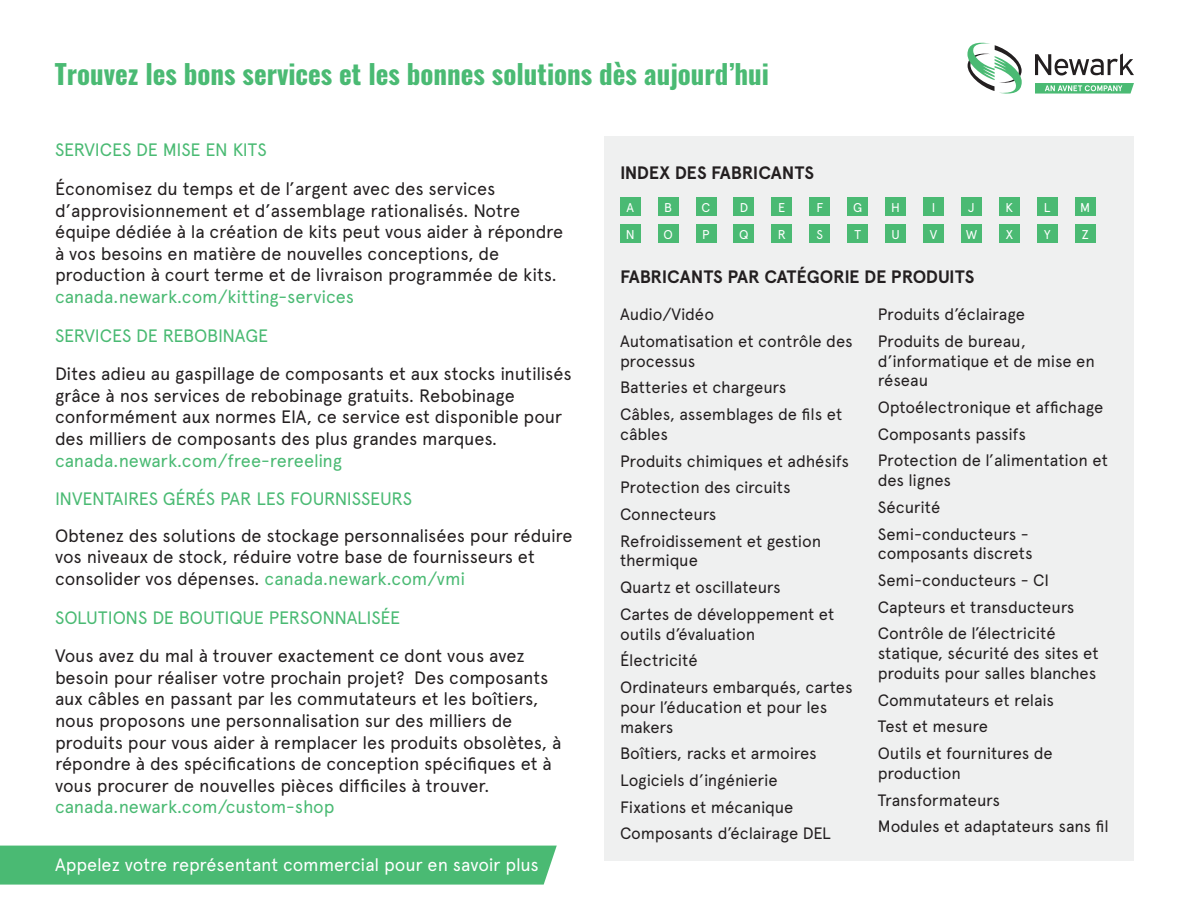
<style>
.page{position:relative;width:1188px;height:918px;background:#fff}
.page>*{position:absolute;margin:0;border:0;box-sizing:border-box;transform-origin:0 0}
.t1{font:27px "Oswald";color:#4aba73}
.t2{font:18px/21.6px "Apercu Avnet";letter-spacing:-.01em;color:#231f20}
.t3{font:18px/38.5px "Apercu Avnet";letter-spacing:-.015em;color:#4aba73}
.t4{font:18px "Apercu Avnet";letter-spacing:-.005em;color:#fff}
.t5{font:700 18px "Apercu Avnet";letter-spacing:-.01em;color:#231f20}
.t6{font:16.5px/26.7px "Apercu Avnet";letter-spacing:-.01em;color:#231f20}
.t7{font:12.75px "Apercu Avnet";color:#fff}
.s1{color:#4aba73}
</style>
<div class="page">
<div style="left:0;top:846px;width:557px;height:39px;background:#4aba73"></div>
<div style="left:605px;top:137px;width:529px;height:724px;background:#eff0f0"></div>
<div style="left:620px;top:198px;width:20px;height:18px;background:#4aba73"></div>
<div style="left:658px;top:198px;width:20px;height:18px;background:#4aba73"></div>
<div style="left:696px;top:198px;width:20px;height:18px;background:#4aba73"></div>
<div style="left:734px;top:198px;width:20px;height:18px;background:#4aba73"></div>
<div style="left:772px;top:198px;width:20px;height:18px;background:#4aba73"></div>
<div style="left:810px;top:198px;width:20px;height:18px;background:#4aba73"></div>
<div style="left:848px;top:198px;width:20px;height:18px;background:#4aba73"></div>
<div style="left:886px;top:198px;width:20px;height:18px;background:#4aba73"></div>
<div style="left:923px;top:198px;width:21px;height:18px;background:#4aba73"></div>
<div style="left:961px;top:198px;width:21px;height:18px;background:#4aba73"></div>
<div style="left:999px;top:198px;width:21px;height:18px;background:#4aba73"></div>
<div style="left:1037px;top:198px;width:20px;height:18px;background:#4aba73"></div>
<div style="left:1075px;top:198px;width:20px;height:18px;background:#4aba73"></div>
<div style="left:620px;top:225px;width:20px;height:18px;background:#4aba73"></div>
<div style="left:658px;top:225px;width:20px;height:18px;background:#4aba73"></div>
<div style="left:696px;top:225px;width:20px;height:18px;background:#4aba73"></div>
<div style="left:734px;top:225px;width:20px;height:18px;background:#4aba73"></div>
<div style="left:772px;top:225px;width:20px;height:18px;background:#4aba73"></div>
<div style="left:810px;top:225px;width:20px;height:18px;background:#4aba73"></div>
<div style="left:848px;top:225px;width:20px;height:18px;background:#4aba73"></div>
<div style="left:886px;top:225px;width:20px;height:18px;background:#4aba73"></div>
<div style="left:923px;top:225px;width:21px;height:18px;background:#4aba73"></div>
<div style="left:961px;top:225px;width:21px;height:18px;background:#4aba73"></div>
<div style="left:999px;top:225px;width:21px;height:18px;background:#4aba73"></div>
<div style="left:1037px;top:225px;width:20px;height:18px;background:#4aba73"></div>
<div style="left:1075px;top:225px;width:20px;height:18px;background:#4aba73"></div>
<svg style="left:1035px;top:53px;width:99px;height:22px"></svg>
<svg style="left:967px;top:43px;width:55px;height:51px"></svg>
<svg style="left:1035px;top:83px;width:99px;height:11px"></svg>
<h1 class="t1" style="left:55px;top:50px;width:716px">Trouvez les bons services et les bonnes solutions dès aujourd’hui</h1>
<p class="t3" style="left:55px;top:129px;width:213px">SERVICES DE MISE EN KITS</p>
<p class="t2" style="left:55px;top:176px;width:510px">Économisez du temps et de l’argent avec des services d’approvisionnement et d’assemblage rationalisés. Notre équipe dédiée à la création de kits peut vous aider à répondre à vos besoins en matière de nouvelles conceptions, de production à court terme et de livraison programmée de kits.</p>
<p class="t3" style="left:55px;top:276px;width:301px">canada.newark.com/kitting-services<br>SERVICES DE REBOBINAGE</p>
<p class="t2" style="left:55px;top:362px;width:518px">Dites adieu au gaspillage de composants et aux stocks inutilisés grâce à nos services de rebobinage gratuits. Rebobinage conformément aux normes EIA, ce service est disponible pour des milliers de composants des plus grandes marques.</p>
<p class="t3" style="left:55px;top:440px;width:359px">canada.newark.com/free-rereeling<br>INVENTAIRES GÉRÉS PAR LES FOURNISSEURS</p>
<p class="t2" style="left:55px;top:523px;width:519px">Obtenez des solutions de stockage personnalisées pour réduire vos niveaux de stock, réduire votre base de fournisseurs et consolider vos dépenses. <span class="s1">canada.newark.com/vmi</span></p>
<p class="t3" style="left:55px;top:597px;width:347px">SOLUTIONS DE BOUTIQUE PERSONNALISÉE</p>
<p class="t2" style="left:55px;top:644px;width:508px">Vous avez du mal à trouver exactement ce dont vous avez besoin pour réaliser votre prochain projet? Des composants aux câbles en passant par les commutateurs et les boîtiers, nous proposons une personnalisation sur des milliers de produits pour vous aider à remplacer les produits obsolètes, à répondre à des spécifications de conception spécifiques et à vous procurer de nouvelles pièces difficiles à trouver.</p>
<p class="t3" style="left:55px;top:786px;width:281px">canada.newark.com/custom-shop</p>
<p class="t4" style="left:55px;top:852px;width:485px">Appelez votre représentant commercial pour en savoir plus</p>
<p class="t5" style="left:620px;top:159px;width:195px">INDEX DES FABRICANTS</p>
<p class="t7" style="left:626px;top:198px;width:9px">A</p>
<p class="t7" style="left:664px;top:198px;width:9px">B</p>
<p class="t7" style="left:702px;top:198px;width:10px">C</p>
<p class="t7" style="left:740px;top:198px;width:10px">D</p>
<p class="t7" style="left:778px;top:198px;width:9px">E</p>
<p class="t7" style="left:816px;top:198px;width:8px">F</p>
<p class="t7" style="left:853px;top:198px;width:11px">G</p>
<p class="t7" style="left:891px;top:198px;width:10px">H</p>
<p class="t7" style="left:932px;top:198px;width:5px">I</p>
<p class="t7" style="left:968px;top:198px;width:8px">J</p>
<p class="t7" style="left:1006px;top:198px;width:9px">K</p>
<p class="t7" style="left:1044px;top:198px;width:8px">L</p>
<p class="t7" style="left:1080px;top:198px;width:11px">M</p>
<p class="t7" style="left:626px;top:225px;width:10px">N</p>
<p class="t7" style="left:663px;top:225px;width:11px">O</p>
<p class="t7" style="left:702px;top:225px;width:9px">P</p>
<p class="t7" style="left:739px;top:225px;width:11px">Q</p>
<p class="t7" style="left:778px;top:225px;width:10px">R</p>
<p class="t7" style="left:816px;top:225px;width:8px">S</p>
<p class="t7" style="left:854px;top:225px;width:8px">T</p>
<p class="t7" style="left:891px;top:225px;width:10px">U</p>
<p class="t7" style="left:930px;top:225px;width:9px">V</p>
<p class="t7" style="left:966px;top:225px;width:13px">W</p>
<p class="t7" style="left:1006px;top:225px;width:9px">X</p>
<p class="t7" style="left:1044px;top:225px;width:8px">Y</p>
<p class="t7" style="left:1082px;top:225px;width:9px">Z</p>
<p class="t5" style="left:620px;top:263px;width:356px">FABRICANTS PAR CATÉGORIE DE PRODUITS</p>
<p class="t6" style="left:620px;top:300px;width:234px">Audio/Vidéo<br>Automatisation et contrôle des</p>
<p class="t6" style="left:620px;top:346px;width:224px">processus<br>Batteries et chargeurs<br>Câbles, assemblages de fils et</p>
<p class="t6" style="left:620px;top:419px;width:231px">câbles<br>Produits chimiques et adhésifs<br>Protection des circuits<br>Connecteurs<br>Refroidissement et gestion</p>
<p class="t6" style="left:620px;top:546px;width:216px">thermique<br>Quartz et oscillateurs<br>Cartes de développement et</p>
<p class="t6" style="left:620px;top:619px;width:234px">outils d’évaluation<br>Électricité<br>Ordinateurs embarqués, cartes</p>
<p class="t6" style="left:620px;top:696px;width:209px;line-height:19.8px">pour l’éducation et pour les makers</p>
<p class="t6" style="left:620px;top:739px;width:212px">Boîtiers, racks et armoires<br>Logiciels d’ingénierie<br>Fixations et mécanique<br>Composants d’éclairage DEL</p>
<p class="t6" style="left:878px;top:300px;width:150px">Produits d’éclairage<br>Produits de bureau,</p>
<p class="t6" style="left:878px;top:350px;width:219px;line-height:19.8px">d’informatique et de mise en réseau</p>
<p class="t6" style="left:878px;top:393px;width:232px">Optoélectronique et affichage<br>Composants passifs<br>Protection de l’alimentation et</p>
<p class="t6" style="left:878px;top:466px;width:152px">des lignes<br>Sécurité<br>Semi-conducteurs -</p>
<p class="t6" style="left:878px;top:539px;width:198px">composants discrets<br>Semi-conducteurs - CI<br>Capteurs et transducteurs<br>Contrôle de l’électricité</p>
<p class="t6" style="left:878px;top:642px;width:223px;line-height:19.8px">statique, sécurité des sites et produits pour salles blanches</p>
<p class="t6" style="left:878px;top:685px;width:178px">Commutateurs et relais<br>Test et mesure<br>Outils et fournitures de</p>
<p class="t6" style="left:878px;top:758px;width:233px">production<br>Transformateurs<br>Modules et adaptateurs sans fil</p>
</div>
